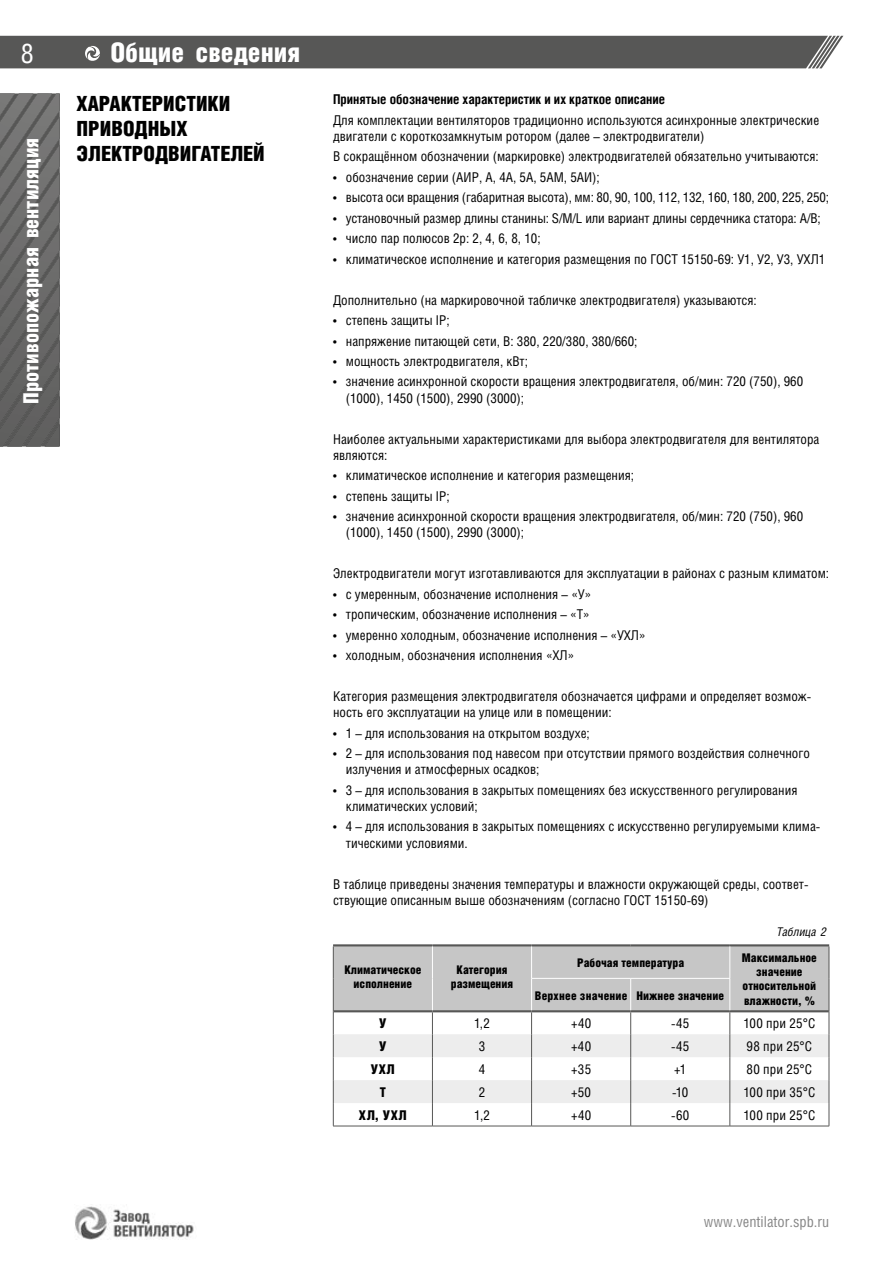
<style>
.page{position:relative;width:893px;height:1263px;background:#fff}
.page>*{position:absolute;margin:0;border:0;box-sizing:border-box;transform-origin:0 0}
.t1{font:900 27px "Helios Cond";color:#fff}
.t2{font:27px "Helios Cond C";color:#fff}
.t3{font:900 21px/25.2px "Helios Cond";color:#000}
.t4{font:900 21px "Helios Cond";color:#fff}
.t5{font:15px "Helios Cond C";color:#878787}
.t6{font:13.5px/16.2px "Helios Cond C";color:#000}
.t7{font:700 13.5px "Helios Cond C";color:#000}
.t8{font:900 13.5px "Helios Cond";letter-spacing:.04em;color:#000}
.t9{font:900 12px/14.4px "Helios Cond";color:#000;text-align:center}
.t10{font:italic 12px "Helios Cond";color:#000}
</style>
<div class="page">
<svg style="left:0;top:94px;width:60px;height:352px;background:#676766"></svg>
<img style="left:75px;top:1206px;width:119px;height:34px">
<div style="left:0;top:36px;width:844px;height:32px;background:#575756"></div>
<hr style="left:333px;top:1126px;width:99px;height:1px;background:#575756">
<hr style="left:432px;top:1126px;width:100px;height:1px;background:#575756">
<hr style="left:532px;top:1126px;width:99px;height:1px;background:#575756">
<hr style="left:631px;top:1126px;width:99px;height:1px;background:#575756">
<hr style="left:730px;top:1126px;width:99px;height:1px;background:#575756">
<svg style="left:333px;top:945px;width:497px;height:181px"></svg>
<hr style="left:333px;top:944px;width:99px;height:2px;background:#575756">
<hr style="left:432px;top:944px;width:100px;height:2px;background:#575756">
<hr style="left:532px;top:944px;width:99px;height:2px;background:#575756">
<hr style="left:631px;top:944px;width:99px;height:2px;background:#575756">
<hr style="left:730px;top:944px;width:99px;height:2px;background:#575756">
<hr style="left:432px;top:946px;width:1px;height:32px;background:#fff">
<hr style="left:531px;top:946px;width:1px;height:32px;background:#fff">
<hr style="left:432px;top:978px;width:1px;height:32px;background:#fff">
<hr style="left:531px;top:978px;width:100px;height:1px;background:#fff">
<hr style="left:531px;top:978px;width:1px;height:32px;background:#fff">
<hr style="left:730px;top:946px;width:1px;height:32px;background:#fff">
<hr style="left:631px;top:978px;width:99px;height:1px;background:#fff">
<hr style="left:630px;top:978px;width:1px;height:32px;background:#fff">
<hr style="left:730px;top:978px;width:1px;height:32px;background:#fff">
<hr style="left:333px;top:946px;width:1px;height:32px;background:#575756">
<hr style="left:333px;top:978px;width:1px;height:33px;background:#575756">
<hr style="left:829px;top:946px;width:1px;height:32px;background:#575756">
<hr style="left:829px;top:978px;width:1px;height:33px;background:#575756">
<h1 class="t2" style="left:21px;top:37px;width:14px">8</h1>
<h2 class="t4" style="left:19px;top:404px;width:267px;rotate:-90deg">Противопожарная вентиляция</h2>
<h1 class="t1" style="left:110px;top:37px;width:191px">Общие сведения</h1>
<h2 class="t3" style="left:77px;top:90px;width:190px">ХАРАКТЕРИСТИКИ<br>ПРИВОДНЫХ<br>ЭЛЕКТРОДВИГАТЕЛЕЙ</h2>
<p class="t7" style="left:333px;top:91px;width:334px">Принятые обозначение характеристик и их краткое описание</p>
<p class="t6" style="left:333px;top:112px;width:488px">Для комплектации вентиляторов традиционно используются асинхронные электрические двигатели с короткозамкнутым ротором (далее – электродвигатели)</p>
<p class="t6" style="left:333px;top:148px;width:487px">В сокращённом обозначении (маркировке) электродвигателей обязательно учитываются:</p>
<p class="t6" style="left:333px;top:169px;width:268px">• обозначение серии (АИР, A, 4А, 5А, 5АМ, 5АИ);</p>
<p class="t6" style="left:333px;top:189px;width:498px">• высота оси вращения (габаритная высота), мм: 80, 90, 100, 112, 132, 160, 180, 200, 225, 250;</p>
<p class="t6" style="left:333px;top:210px;width:489px">• установочный размер длины станины: S/М/L или вариант длины сердечника статора: А/В;</p>
<p class="t6" style="left:333px;top:230px;width:209px">• число пар полюсов 2p: 2, 4, 6, 8, 10;</p>
<p class="t6" style="left:333px;top:251px;width:494px">• климатическое исполнение и категория размещения по ГОСТ 15150-69: У1, У2, У3, УХЛ1</p>
<p class="t6" style="left:333px;top:291px;width:425px">Дополнительно (на маркировочной табличке электродвигателя) указываются:</p>
<p class="t6" style="left:333px;top:312px;width:118px">• степень защиты IP;</p>
<p class="t6" style="left:333px;top:332px;width:306px">• напряжение питающей сети, В: 380, 220/380, 380/660;</p>
<p class="t6" style="left:333px;top:353px;width:196px">• мощность электродвигателя, кВт;</p>
<p class="t6" style="left:346px;top:373px;width:459px;text-indent:-13px">• значение асинхронной скорости вращения электродвигателя, об/мин: 720 (750), 960 (1000), 1450 (1500), 2990 (3000);</p>
<p class="t6" style="left:333px;top:430px;width:488px">Наиболее актуальными характеристиками для выбора электродвигателя для вентилятора являются:</p>
<p class="t6" style="left:333px;top:467px;width:303px">• климатическое исполнение и категория размещения;</p>
<p class="t6" style="left:333px;top:487px;width:118px">• степень защиты IP;</p>
<p class="t6" style="left:346px;top:508px;width:459px;text-indent:-13px">• значение асинхронной скорости вращения электродвигателя, об/мин: 720 (750), 960 (1000), 1450 (1500), 2990 (3000);</p>
<p class="t6" style="left:333px;top:565px;width:498px">Электродвигатели могут изготавливаются для эксплуатации в районах с разным климатом:</p>
<p class="t6" style="left:333px;top:585px;width:260px">• с умеренным, обозначение исполнения – «У»</p>
<p class="t6" style="left:333px;top:606px;width:258px">• тропическим, обозначение исполнения – «Т»</p>
<p class="t6" style="left:333px;top:626px;width:314px">• умеренно холодным, обозначение исполнения – «УХЛ»</p>
<p class="t6" style="left:333px;top:647px;width:243px">• холодным, обозначения исполнения «ХЛ»</p>
<p class="t6" style="left:333px;top:688px;width:480px">Категория размещения электродвигателя обозначается цифрами и определяет возмож&shy;ность его эксплуатации на улице или в помещении:</p>
<p class="t6" style="left:333px;top:724px;width:258px">• 1 – для использования на открытом воздухе;</p>
<p class="t6" style="left:346px;top:745px;width:465px;text-indent:-13px">• 2 – для использования под навесом при отсутствии прямого воздействия солнечного излучения и атмосферных осадков;</p>
<p class="t6" style="left:346px;top:781px;width:453px;text-indent:-13px">• 3 – для использования в закрытых помещениях без искусственного регулирования климатических условий;</p>
<p class="t6" style="left:346px;top:818px;width:476px;text-indent:-13px">• 4 – для использования в закрытых помещениях с искусственно регулируемыми клима&shy;тическими условиями.</p>
<p class="t6" style="left:333px;top:875px;width:477px">В таблице приведены значения температуры и влажности окружающей среды, соответ&shy;ствующие описанным выше обозначениям (согласно ГОСТ 15150-69)</p>
<p class="t9" style="left:344px;top:962px;width:79px">Климатическое исполнение</p>
<p class="t9" style="left:451px;top:962px;width:64px">Категория размещения</p>
<p class="t10" style="left:777px;top:924px;width:51px">Таблица 2</p>
<p class="t9" style="left:577px;top:955px;width:109px">Рабочая температура</p>
<p class="t9" style="left:742px;top:950px;width:76px">Максимальное значение относительной влажности, %</p>
<p class="t9" style="left:535px;top:988px;width:191px">Верхнее значение Нижнее значение</p>
<p class="t8" style="left:379px;top:1016px;width:9px">У</p>
<p class="t6" style="left:474px;top:1015px;width:17px">1,2</p>
<p class="t6" style="left:571px;top:1015px;width:22px">+40</p>
<p class="t6" style="left:671px;top:1015px;width:20px">-45</p>
<p class="t6" style="left:743px;top:1015px;width:73px">100 при 25°С</p>
<p class="t8" style="left:379px;top:1039px;width:9px">У</p>
<p class="t6" style="left:479px;top:1038px;width:8px">3</p>
<p class="t6" style="left:571px;top:1038px;width:22px">+40</p>
<p class="t6" style="left:671px;top:1038px;width:20px">-45</p>
<p class="t6" style="left:747px;top:1038px;width:67px">98 при 25°С</p>
<p class="t8" style="left:371px;top:1062px;width:25px">УХЛ</p>
<p class="t6" style="left:479px;top:1061px;width:8px">4</p>
<p class="t6" style="left:571px;top:1061px;width:22px">+35</p>
<p class="t6" style="left:674px;top:1061px;width:14px">+1</p>
<p class="t6" style="left:747px;top:1061px;width:67px">80 при 25°С</p>
<p class="t8" style="left:380px;top:1084px;width:8px">Т</p>
<p class="t6" style="left:479px;top:1084px;width:8px">2</p>
<p class="t6" style="left:571px;top:1084px;width:21px">+50</p>
<p class="t6" style="left:672px;top:1084px;width:18px">-10</p>
<p class="t6" style="left:743px;top:1084px;width:73px">100 при 35°С</p>
<p class="t8" style="left:359px;top:1107px;width:49px">ХЛ, УХЛ</p>
<p class="t6" style="left:474px;top:1107px;width:17px">1,2</p>
<p class="t6" style="left:571px;top:1107px;width:22px">+40</p>
<p class="t6" style="left:671px;top:1107px;width:20px">-60</p>
<p class="t6" style="left:743px;top:1107px;width:73px">100 при 25°С</p>
<p class="t5" style="left:704px;top:1213px;width:127px">www.ventilator.spb.ru</p>
</div>
